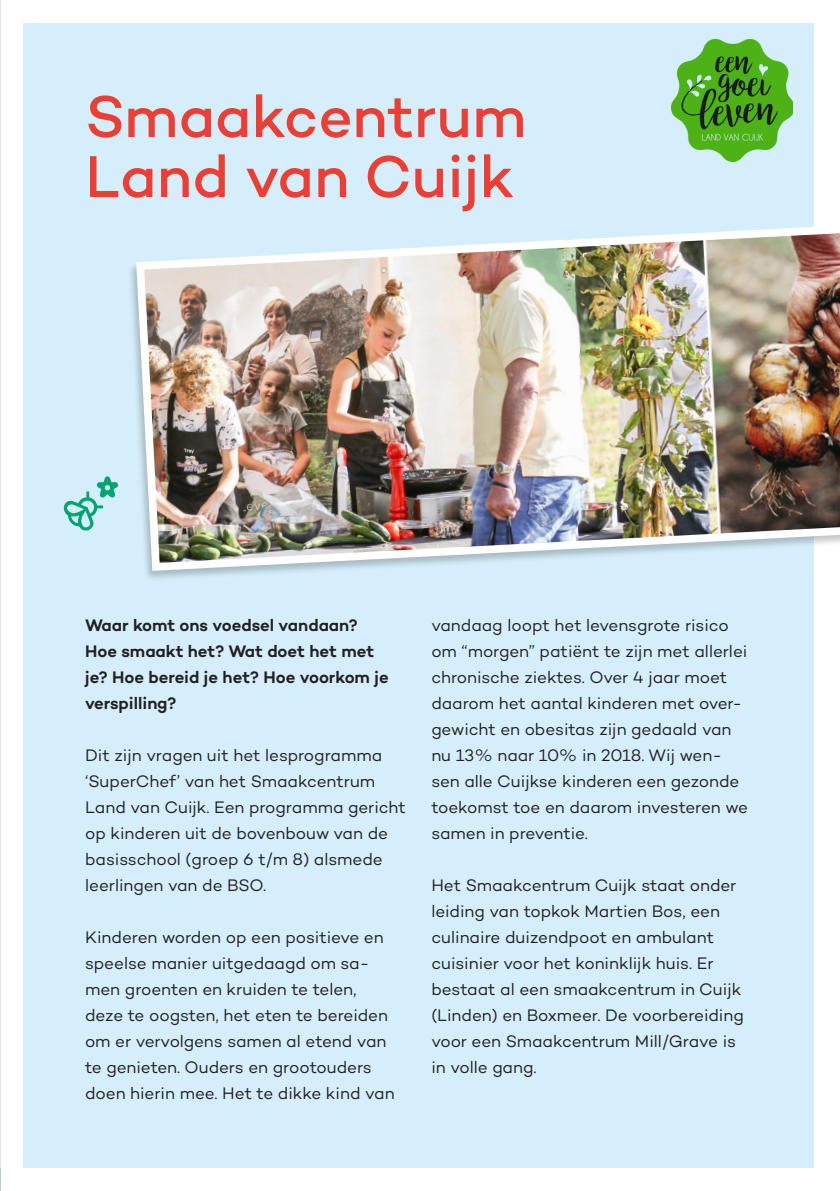
<style>
.page{position:relative;width:840px;height:1191px;background:#fff}
.page>*{position:absolute;margin:0;border:0;box-sizing:border-box;transform-origin:0 0}
.Naam_Spreker{font:500 60px/60px "Campton";color:#ee3e34}
.t1{font:17px/26px "Campton";letter-spacing:-.005em;color:#231f20}
.t2{font:600 17px/26px "Campton";color:#231f20}
</style>
<div class="page">
<div style="left:23px;top:23px;width:790px;height:1144px;background:#d4effb"></div>
<svg style="left:64px;top:476px;width:54px;height:54px"></svg>
<div style="left:127px;top:223px;width:712px;height:359px;background:#d4effb"></div>
<img style="left:132px;top:219px;width:707px;height:356px">
<img style="left:671px;top:40px;width:121px;height:121px">
<hr style="left:0;top:0;width:1px;height:1191px;background:#c7c8ca">
<p class="Naam_Spreker" style="left:85px;top:85px;width:442px">Smaakcentrum<br>Land van Cuijk</p>
<p class="t2" style="left:85px;top:612px;width:305px">Waar komt ons voedsel vandaan?<br>Hoe smaakt het? Wat doet het met je? Hoe bereid je het? Hoe voorkom je verspilling?</p>
<p class="t1" style="left:85px;top:742px;width:322px">Dit zijn vragen uit het lesprogramma ‘SuperChef’ van het Smaakcentrum Land van Cuijk. Een programma gericht op kinderen uit de bovenbouw van de basisschool (groep 6 t/m 8) alsmede leerlingen van de BSO.</p>
<p class="t1" style="left:85px;top:924px;width:311px">Kinderen worden op een positieve en speelse manier uitgedaagd om sa&shy;men groenten en kruiden te telen, deze te oogsten, het eten te bereiden om er vervolgens samen al etend van te genieten. Ouders en grootouders doen hierin mee. Het te dikke kind van</p>
<p class="t1" style="left:431px;top:612px;width:318px">vandaag loopt het levensgrote risico om “morgen” patiënt te zijn met allerlei chronische ziektes. Over 4 jaar moet daarom het aantal kinderen met over&shy;gewicht en obesitas zijn gedaald van nu 13% naar 10% in 2018. Wij wen&shy;sen alle Cuijkse kinderen een gezonde toekomst toe en daarom investeren we samen in preventie.</p>
<p class="t1" style="left:431px;top:872px;width:314px">Het Smaakcentrum Cuijk staat onder leiding van topkok Martien Bos, een culinaire duizendpoot en ambulant cuisinier voor het koninklijk huis. Er bestaat al een smaakcentrum in Cuijk (Linden) en Boxmeer. De voorbereiding voor een Smaakcentrum Mill/Grave is in volle gang.</p>
</div>
